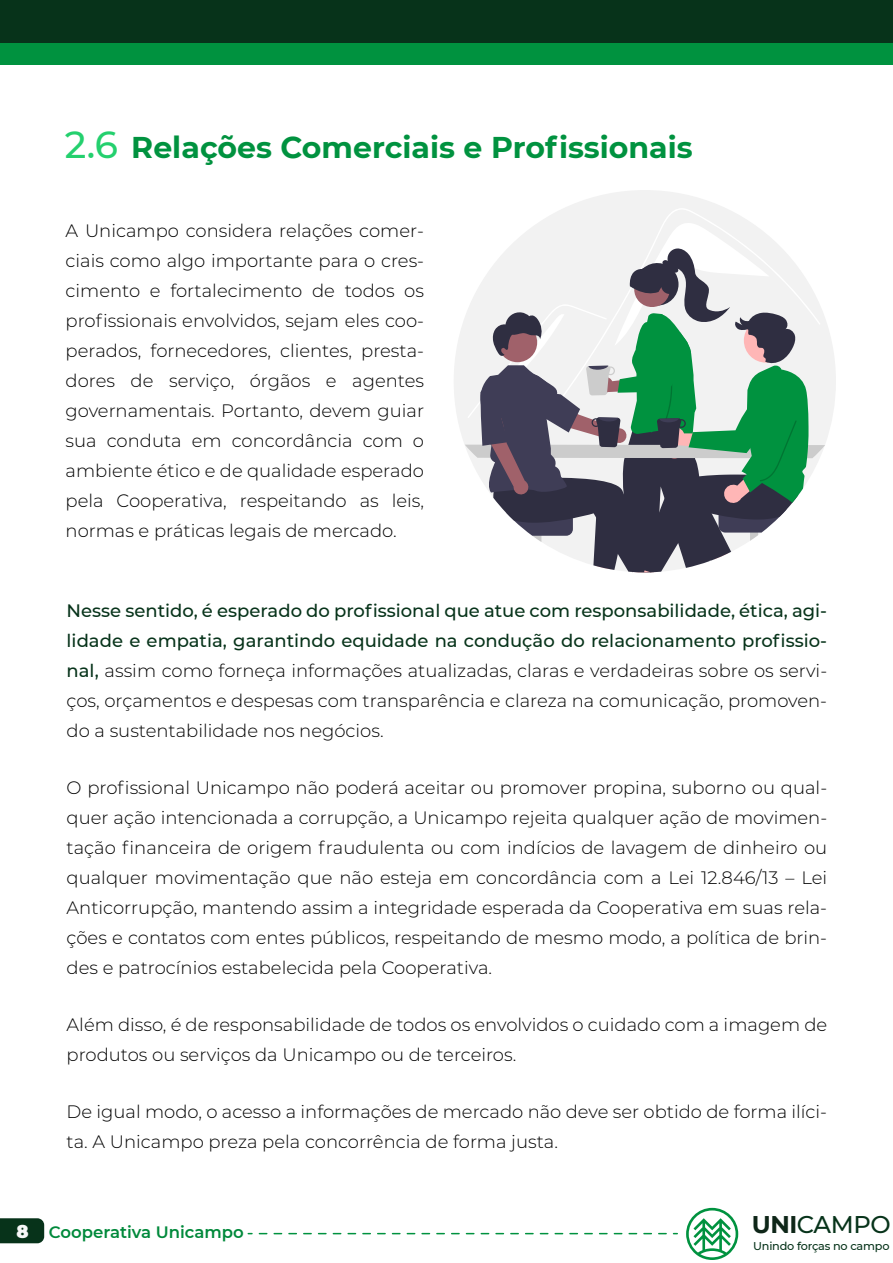
<style>
.page{position:relative;width:893px;height:1263px;background:#fff}
.page>*{position:absolute;margin:0;border:0;box-sizing:border-box;transform-origin:0 0}
.t1{font:700 30px "Montserrat";color:#00923f}
.t2{font:500 24.15px "Montserrat";letter-spacing:-.02em;color:#07331a}
.t3{font:300 18px/30px "Montserrat";color:#000;text-align:justify}
.t4{font:600 16.5px "Montserrat";color:#00893b}
.t5{font:500 11.25px "Montserrat";letter-spacing:-.02em;color:#07331a}
.s1{font-weight:500;font-size:37.5px;color:#24d06e}
.s2{font-weight:500;color:#07331a}
.s3{font-weight:900;font-size:18px;color:#f7f7f8}
.s4{font-weight:700;color:#0e2618}
</style>
<div class="page">
<svg style="left:686px;top:1208px;width:52px;height:52px"></svg>
<div style="left:0;top:0;width:893px;height:44px;background:#07331a"></div>
<div style="left:0;top:44px;width:893px;height:21px;background:#00923f"></div>
<svg style="left:0;top:1218px;width:44px;height:25px"></svg>
<svg style="left:259px;top:1233px;width:418px;height:1px"></svg>
<svg style="left:454px;top:190px;width:382px;height:254px"></svg>
<svg style="left:536px;top:208px;width:285px;height:13px;fill:#f2f2f2"></svg>
<svg style="left:465px;top:221px;width:360px;height:352px"></svg>
<h1 class="t1" style="left:65px;top:126px;width:629px"><span class="s1">2.6</span> Relações Comerciais e Profissionais</h1>
<p class="t3" style="left:66px;top:215px;width:360px">A Unicampo considera relações comer&shy;ciais como algo importante para o cres&shy;cimento e fortalecimento de todos os profissionais envolvidos, sejam eles coo&shy;perados, fornecedores, clientes, presta&shy;dores de serviço, órgãos e agentes governamentais. Portanto, devem guiar sua conduta em concordância com o ambiente ético e de qualidade esperado pela Cooperativa, respeitando as leis, normas e práticas legais de mercado.</p>
<p class="t3" style="left:67px;top:595px;width:762px"><span class="s2">Nesse sentido, é esperado do profissional que atue com responsabilidade, ética, agi&shy;lidade e empatia, garantindo equidade na condução do relacionamento profissio&shy;nal,</span> assim como forneça informações atualizadas, claras e verdadeiras sobre os servi&shy;ços, orçamentos e despesas com transparência e clareza na comunicação, promoven&shy;do a sustentabilidade nos negócios.</p>
<p class="t3" style="left:67px;top:772px;width:762px">O profissional Unicampo não poderá aceitar ou promover propina, suborno ou qual&shy;quer ação intencionada a corrupção, a Unicampo rejeita qualquer ação de movimen&shy;tação financeira de origem fraudulenta ou com indícios de lavagem de dinheiro ou qualquer movimentação que não esteja em concordância com a Lei 12.846/13 – Lei Anticorrupção, mantendo assim a integridade esperada da Cooperativa em suas rela&shy;ções e contatos com entes públicos, respeitando de mesmo modo, a política de brin&shy;des e patrocínios estabelecida pela Cooperativa.</p>
<p class="t3" style="left:67px;top:1009px;width:762px">Além disso, é de responsabilidade de todos os envolvidos o cuidado com a imagem de produtos ou serviços da Unicampo ou de terceiros.</p>
<p class="t3" style="left:67px;top:1096px;width:762px">De igual modo, o acesso a informações de mercado não deve ser obtido de forma ilíci&shy;ta. A Unicampo preza pela concorrência de forma justa.</p>
<p class="t4" style="left:17px;top:1220px;width:229px"><span class="s3">8</span> Cooperativa Unicampo</p>
<h2 class="t2" style="left:752px;top:1207px;width:140px"><span class="s4">UNI</span>CAMPO</h2>
<p class="t5" style="left:753px;top:1238px;width:138px">Unindo forças no campo</p>
</div>
